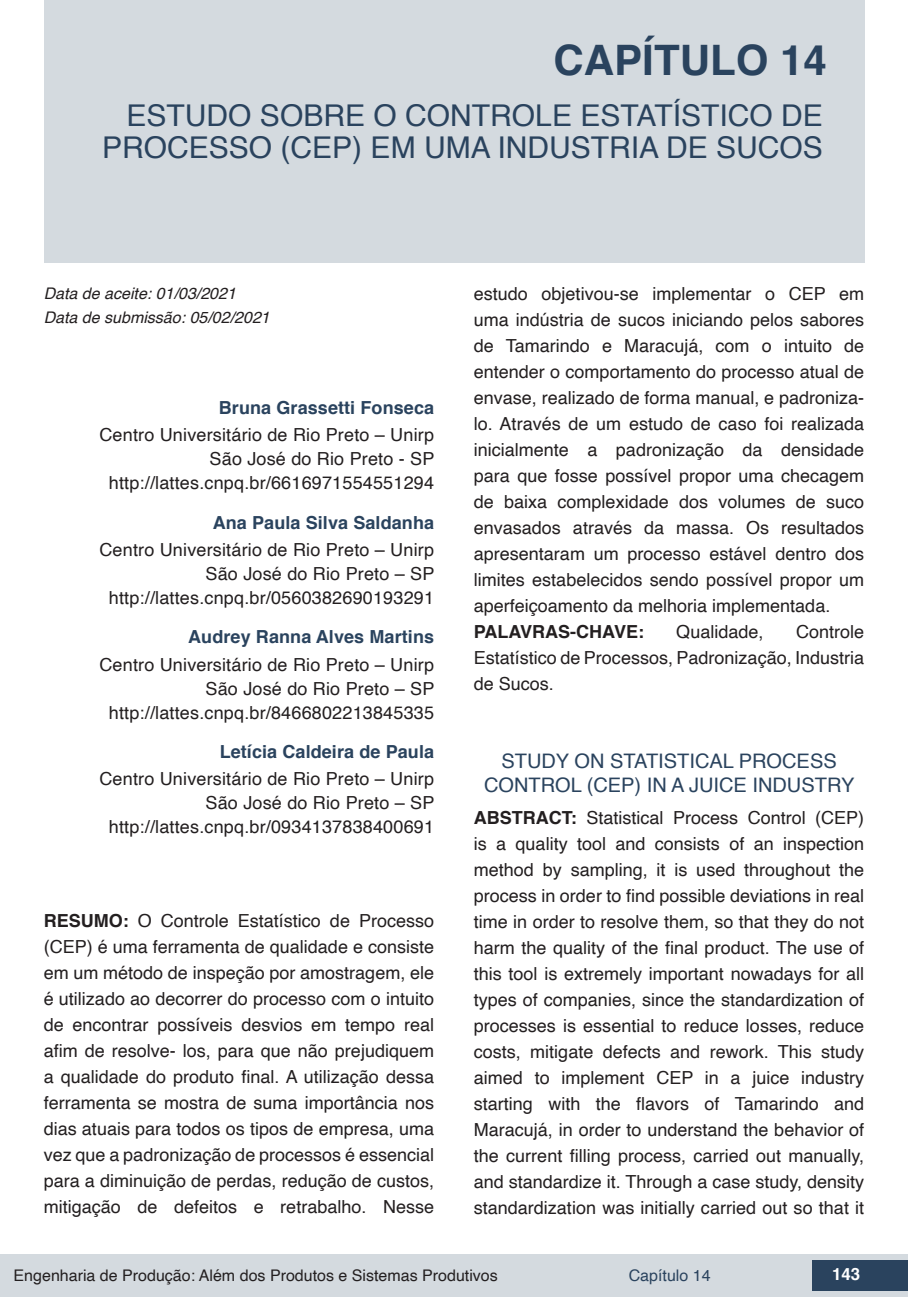
<style>
.page{position:relative;width:908px;height:1304px;background:#fff}
.page>*{position:absolute;margin:0;border:0;box-sizing:border-box;transform-origin:0 0}
.capítulos{font:700 42px "Helvetica";color:#2a435e}
.nome_artigos{font:30px/32px "Helvetica";color:#2a435e;text-align:right}
.título_Inglês{font:20px/24px "Helvetica";color:#2a435e;text-align:center}
.Resumos_e_PC_TXT{font:18px/26px "Helvetica";color:#231f20;text-align:justify}
.info_autores{font:18px "Helvetica";letter-spacing:.01em;color:#231f20}
.nome_autores{font:700 18px "Helvetica";letter-spacing:.005em;color:#2a435e}
.Resumos_e_PC_TXT-2{font:700 18px "Helvetica";color:#231f20}
.t1{font:700 16.8px "Helvetica";color:#fff}
.t2{font:16px "Helvetica";color:#231f20}
.data{font:italic 16px "Helvetica";color:#231f20}
.t3{font:16px "Helvetica";color:#2a435e}
.s1{font-weight:700}
</style>
<div class="page">
<div style="left:0;top:1254px;width:906px;height:43px;background:#d4dadf"></div>
<div style="left:812px;top:1261px;width:95px;height:30px;background:#2a435e"></div>
<div style="left:44px;top:0;width:819px;height:263px;background:#d4dadf"></div>
<p class="capítulos" style="left:553px;top:26px;width:275px">CAPÍTULO 14</p>
<p class="nome_artigos" style="left:102px;top:101px;width:722px">ESTUDO SOBRE O CONTROLE ESTATÍSTICO DE<br>PROCESSO (CEP) EM UMA INDUSTRIA DE SUCOS</p>
<p class="data" style="left:44px;top:280px;width:194px">Data de aceite: 01/03/2021</p>
<p class="data" style="left:44px;top:304px;width:227px">Data de submissão: 05/02/2021</p>
<p class="nome_autores" style="left:219px;top:393px;width:217px">Bruna Grassetti Fonseca</p>
<p class="info_autores" style="left:99px;top:421px;width:336px">Centro Universitário de Rio Preto – Unirp</p>
<p class="info_autores" style="left:209px;top:445px;width:226px">São José do Rio Preto - SP</p>
<p class="info_autores" style="left:109px;top:469px;width:326px">http://lattes.cnpq.br/6616971554551294</p>
<p class="nome_autores" style="left:213px;top:508px;width:223px">Ana Paula Silva Saldanha</p>
<p class="info_autores" style="left:99px;top:536px;width:336px">Centro Universitário de Rio Preto – Unirp</p>
<p class="info_autores" style="left:205px;top:560px;width:230px">São José do Rio Preto – SP</p>
<p class="info_autores" style="left:109px;top:584px;width:326px">http://lattes.cnpq.br/0560382690193291</p>
<p class="nome_autores" style="left:188px;top:622px;width:247px">Audrey Ranna Alves Martins</p>
<p class="info_autores" style="left:99px;top:650px;width:336px">Centro Universitário de Rio Preto – Unirp</p>
<p class="info_autores" style="left:205px;top:674px;width:230px">São José do Rio Preto – SP</p>
<p class="info_autores" style="left:109px;top:698px;width:326px">http://lattes.cnpq.br/8466802213845335</p>
<p class="nome_autores" style="left:219px;top:737px;width:216px">Letícia Caldeira de Paula</p>
<p class="info_autores" style="left:99px;top:765px;width:336px">Centro Universitário de Rio Preto – Unirp</p>
<p class="info_autores" style="left:205px;top:789px;width:230px">São José do Rio Preto – SP</p>
<p class="info_autores" style="left:109px;top:813px;width:326px">http://lattes.cnpq.br/0934137838400691</p>
<p class="Resumos_e_PC_TXT" style="left:44px;top:909px;width:392px"><span class="s1">RESUMO:</span> O Controle Estatístico de Processo (CEP) é uma ferramenta de qualidade e consiste em um método de inspeção por amostragem, ele é utilizado ao decorrer do processo com o intuito de encontrar possíveis desvios em tempo real afim de resolve- los, para que não prejudiquem a qualidade do produto final. A utilização dessa ferramenta se mostra de suma importância nos dias atuais para todos os tipos de empresa, uma vez que a padronização de processos é essencial para a diminuição de perdas, redução de custos, mitigação de defeitos e retrabalho. Nesse</p>
<p class="Resumos_e_PC_TXT" style="left:473px;top:281px;width:392px">estudo objetivou-se implementar o CEP em uma indústria de sucos iniciando pelos sabores de Tamarindo e Maracujá, com o intuito de entender o comportamento do processo atual de envase, realizado de forma manual, e padroniza&shy;lo. Através de um estudo de caso foi realizada inicialmente a padronização da densidade para que fosse possível propor uma checagem de baixa complexidade dos volumes de suco envasados através da massa. Os resultados apresentaram um processo estável dentro dos limites estabelecidos sendo possível propor um aperfeiçoamento da melhoria implementada.</p>
<p class="Resumos_e_PC_TXT-2" style="left:473px;top:617px;width:172px">PALAVRAS-CHAVE:</p>
<p class="Resumos_e_PC_TXT" style="left:676px;top:619px;width:89px">Qualidade,</p>
<p class="Resumos_e_PC_TXT" style="left:473px;top:619px;width:392px;text-indent:322px">Controle Estatístico de Processos, Padronização, Industria de Sucos.</p>
<p class="título_Inglês" style="left:484px;top:750px;width:372px">STUDY ON STATISTICAL PROCESS<br>CONTROL (CEP) IN A JUICE INDUSTRY</p>
<p class="Resumos_e_PC_TXT" style="left:473px;top:805px;width:392px"><span class="s1">ABSTRACT:</span> Statistical Process Control (CEP) is a quality tool and consists of an inspection method by sampling, it is used throughout the process in order to find possible deviations in real time in order to resolve them, so that they do not harm the quality of the final product. The use of this tool is extremely important nowadays for all types of companies, since the standardization of processes is essential to reduce losses, reduce costs, mitigate defects and rework. This study aimed to implement CEP in a juice industry starting with the flavors of Tamarindo and Maracujá, in order to understand the behavior of the current filling process, carried out manually, and standardize it. Through a case study, density standardization was initially carried out so that it</p>
<p class="t2" style="left:14px;top:1263px;width:485px">Engenharia de Produção: Além dos Produtos e Sistemas Produtivos</p>
<p class="t3" style="left:628px;top:1263px;width:83px">Capítulo 14</p>
<p class="t1" style="left:831px;top:1261px;width:30px">143</p>
</div>
